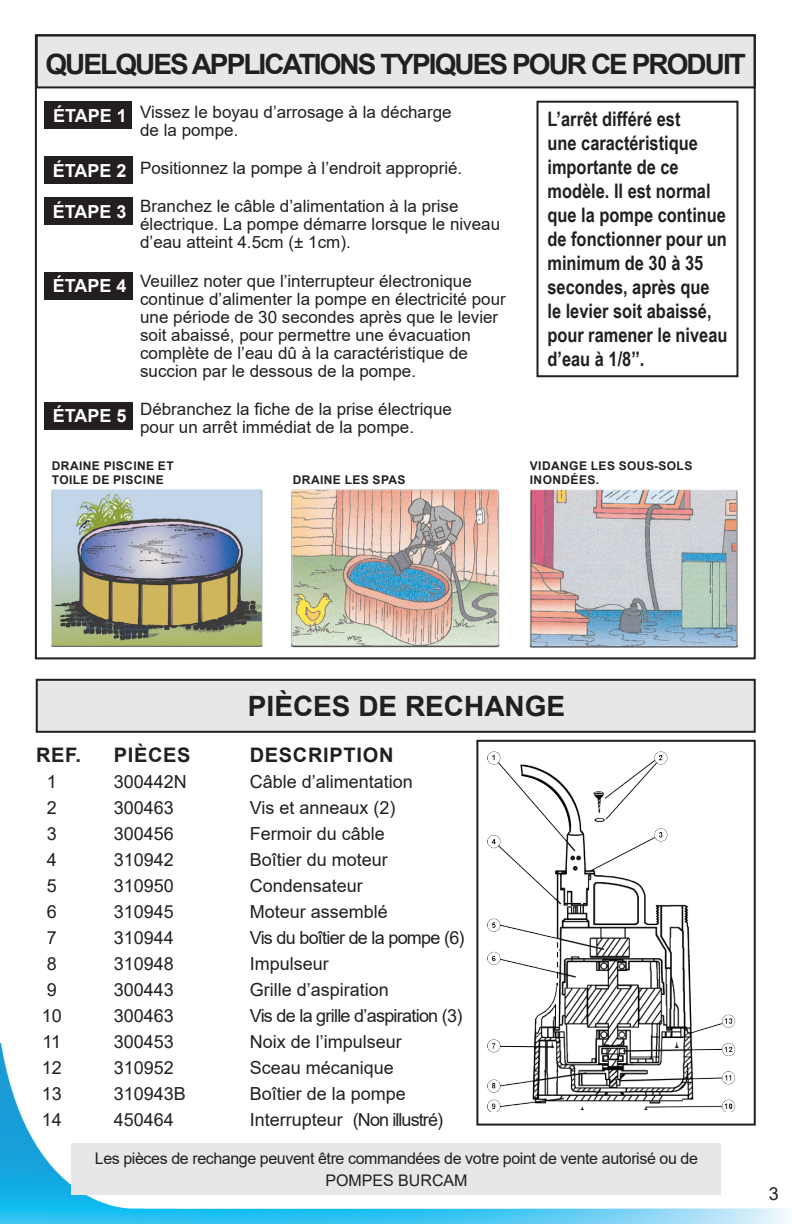
<style>
.page{position:relative;width:792px;height:1224px;background:#fff}
.page>*{position:absolute;margin:0;border:0;box-sizing:border-box;transform-origin:0 0}
.t1{font:700 28px "Arial";letter-spacing:-.07em;color:#231f20}
.t2{font:700 28px "Arial";color:#231f20}
.t3{font:700 20px/24px "Arial Narrow";color:#231f20}
.t4{font:700 20px "Arial";letter-spacing:.035em;color:#231f20}
.Description__part{font:18px "Arial";color:#231f20}
.Description__part-2{font:18px "Arial";letter-spacing:-.04em;color:#231f20}
.t5{font:700 18px "Arial";color:#fff}
.t6{font:17px/18px "Arial";color:#231f20}
.t7{font:16px/22px "Arial";letter-spacing:-.025em;color:#231f20;text-align:center}
.t8{font:700 12px/14.4px "Arial";letter-spacing:.035em;color:#231f20}
</style>
<div class="page">
<div style="left:37px;top:35px;width:718px;height:52px;background:#e6e7e9"></div>
<div style="left:36px;top:34px;width:720px;height:54px;border:2px solid #231f20"></div>
<div style="left:37px;top:680px;width:718px;height:52px;background:#e6e7e9"></div>
<div style="left:36px;top:679px;width:720px;height:54px;border:2px solid #231f20"></div>
<img style="left:0;top:1044px;width:792px;height:180px">
<div style="left:72px;top:1143px;width:649px;height:52px;background:#e6e7e9"></div>
<div style="left:44px;top:101px;width:88px;height:28px;background:#231f20"></div>
<div style="left:44px;top:156px;width:88px;height:28px;background:#231f20"></div>
<div style="left:44px;top:197px;width:88px;height:28px;background:#231f20"></div>
<div style="left:44px;top:272px;width:88px;height:28px;background:#231f20"></div>
<div style="left:44px;top:402px;width:88px;height:28px;background:#231f20"></div>
<img style="left:52px;top:489px;width:685px;height:158px">
<div style="left:536px;top:101px;width:202px;height:276px;border:2px solid #231f20"></div>
<img style="left:488px;top:751px;width:261px;height:361px">
<div style="left:476px;top:740px;width:280px;height:386px;border:2px solid #231f20"></div>
<p class="t1" style="left:45px;top:44px;width:702px">QUELQUES APPLICATIONS TYPIQUES POUR CE PRODUIT</p>
<p class="t5" style="left:53px;top:103px;width:75px">ÉTAPE 1</p>
<p class="t5" style="left:53px;top:158px;width:75px">ÉTAPE 2</p>
<p class="t5" style="left:53px;top:199px;width:75px">ÉTAPE 3</p>
<p class="t6" style="left:140px;top:103px;width:313px">Vissez le boyau d’arrosage à la décharge de la pompe.</p>
<p class="t6" style="left:140px;top:159px;width:324px">Positionnez la pompe à l’endroit approprié.</p>
<p class="t6" style="left:140px;top:197px;width:361px">Branchez le câble d’alimentation à la prise électrique. La pompe démarre lorsque le niveau d’eau atteint 4.5cm (± 1cm).</p>
<p class="t6" style="left:140px;top:271px;width:367px">Veuillez noter que l’interrupteur électronique continue d’alimenter la pompe en électricité pour une période de 30 secondes après que le levier soit abaissé, pour permettre une évacuation complète de l’eau dû à la caractéristique de succion par le dessous de la pompe.</p>
<p class="t6" style="left:140px;top:400px;width:313px">Débranchez la fiche de la prise électrique pour un arrêt immédiat de la pompe.</p>
<p class="t5" style="left:53px;top:273px;width:75px">ÉTAPE 4</p>
<p class="t5" style="left:53px;top:403px;width:75px">ÉTAPE 5</p>
<p class="t8" style="left:52px;top:459px;width:123px">DRAINE PISCINE ET<br>TOILE DE PISCINE</p>
<p class="t8" style="left:293px;top:473px;width:114px">DRAINE LES SPAS</p>
<p class="t3" style="left:547px;top:106px;width:181px">L’arrêt différé est<br>une caractéristique importante de ce modèle. Il est normal que la pompe continue de fonctionner pour un minimum de 30 à 35 secondes, après que le levier soit abaissé, pour ramener le niveau d’eau à 1/8’’.</p>
<p class="t8" style="left:530px;top:459px;width:164px">VIDANGE LES SOUS-SOLS<br>INONDÉES.</p>
<p class="t2" style="left:248px;top:686px;width:319px">PIÈCES DE RECHANGE</p>
<p class="t4" style="left:36px;top:740px;width:47px">REF.</p>
<p class="t4" style="left:114px;top:740px;width:78px">PIÈCES</p>
<p class="t4" style="left:250px;top:740px;width:145px">DESCRIPTION</p>
<p class="Description__part" style="left:47px;top:769px;width:12px">1</p>
<p class="Description__part" style="left:114px;top:769px;width:75px">300442N</p>
<p class="Description__part" style="left:250px;top:769px;width:165px">Câble d’alimentation</p>
<p class="Description__part" style="left:47px;top:795px;width:12px">2</p>
<p class="Description__part" style="left:114px;top:795px;width:62px">300463</p>
<p class="Description__part" style="left:250px;top:795px;width:147px">Vis et anneaux (2)</p>
<p class="Description__part" style="left:47px;top:821px;width:12px">3</p>
<p class="Description__part" style="left:114px;top:821px;width:62px">300456</p>
<p class="Description__part" style="left:250px;top:821px;width:137px">Fermoir du câble</p>
<p class="Description__part" style="left:47px;top:847px;width:12px">4</p>
<p class="Description__part" style="left:114px;top:847px;width:62px">310942</p>
<p class="Description__part" style="left:250px;top:847px;width:140px">Boîtier du moteur</p>
<p class="Description__part" style="left:47px;top:873px;width:12px">5</p>
<p class="Description__part" style="left:114px;top:873px;width:62px">310950</p>
<p class="Description__part" style="left:250px;top:873px;width:115px">Condensateur</p>
<p class="Description__part" style="left:47px;top:899px;width:12px">6</p>
<p class="Description__part" style="left:114px;top:899px;width:62px">310945</p>
<p class="Description__part" style="left:250px;top:899px;width:140px">Moteur assemblé</p>
<p class="Description__part" style="left:47px;top:925px;width:12px">7</p>
<p class="Description__part" style="left:114px;top:925px;width:62px">310944</p>
<p class="Description__part-2" style="left:250px;top:925px;width:216px">Vis du boîtier de la pompe (6)</p>
<p class="Description__part" style="left:47px;top:951px;width:12px">8</p>
<p class="Description__part" style="left:114px;top:951px;width:62px">310948</p>
<p class="Description__part" style="left:250px;top:951px;width:81px">Impulseur</p>
<p class="Description__part" style="left:47px;top:977px;width:12px">9</p>
<p class="Description__part" style="left:114px;top:977px;width:62px">300443</p>
<p class="Description__part" style="left:250px;top:977px;width:141px">Grille d’aspiration</p>
<p class="Description__part" style="left:42px;top:1003px;width:22px">10</p>
<p class="Description__part" style="left:114px;top:1003px;width:62px">300463</p>
<p class="Description__part-2" style="left:250px;top:1003px;width:214px">Vis de la grille d’aspiration (3)</p>
<p class="Description__part" style="left:42px;top:1029px;width:20px">11</p>
<p class="Description__part" style="left:114px;top:1029px;width:62px">300453</p>
<p class="Description__part" style="left:250px;top:1029px;width:154px">Noix de l’impulseur</p>
<p class="Description__part" style="left:42px;top:1055px;width:22px">12</p>
<p class="Description__part" style="left:114px;top:1055px;width:62px">310952</p>
<p class="Description__part" style="left:250px;top:1055px;width:146px">Sceau mécanique</p>
<p class="Description__part" style="left:42px;top:1081px;width:22px">13</p>
<p class="Description__part" style="left:114px;top:1081px;width:74px">310943B</p>
<p class="Description__part" style="left:250px;top:1081px;width:158px">Boîtier de la pompe</p>
<p class="Description__part" style="left:42px;top:1107px;width:22px">14</p>
<p class="Description__part" style="left:114px;top:1107px;width:62px">450464</p>
<p class="Description__part" style="left:250px;top:1107px;width:195px">Interrupteur (Non illustré)</p>
<p class="t7" style="left:95px;top:1148px;width:605px">Les pièces de rechange peuvent être commandées de votre point de vente autorisé ou de<br>POMPES BURCAM</p>
<p class="Description__part" style="left:769px;top:1181px;width:12px">3</p>
</div>
